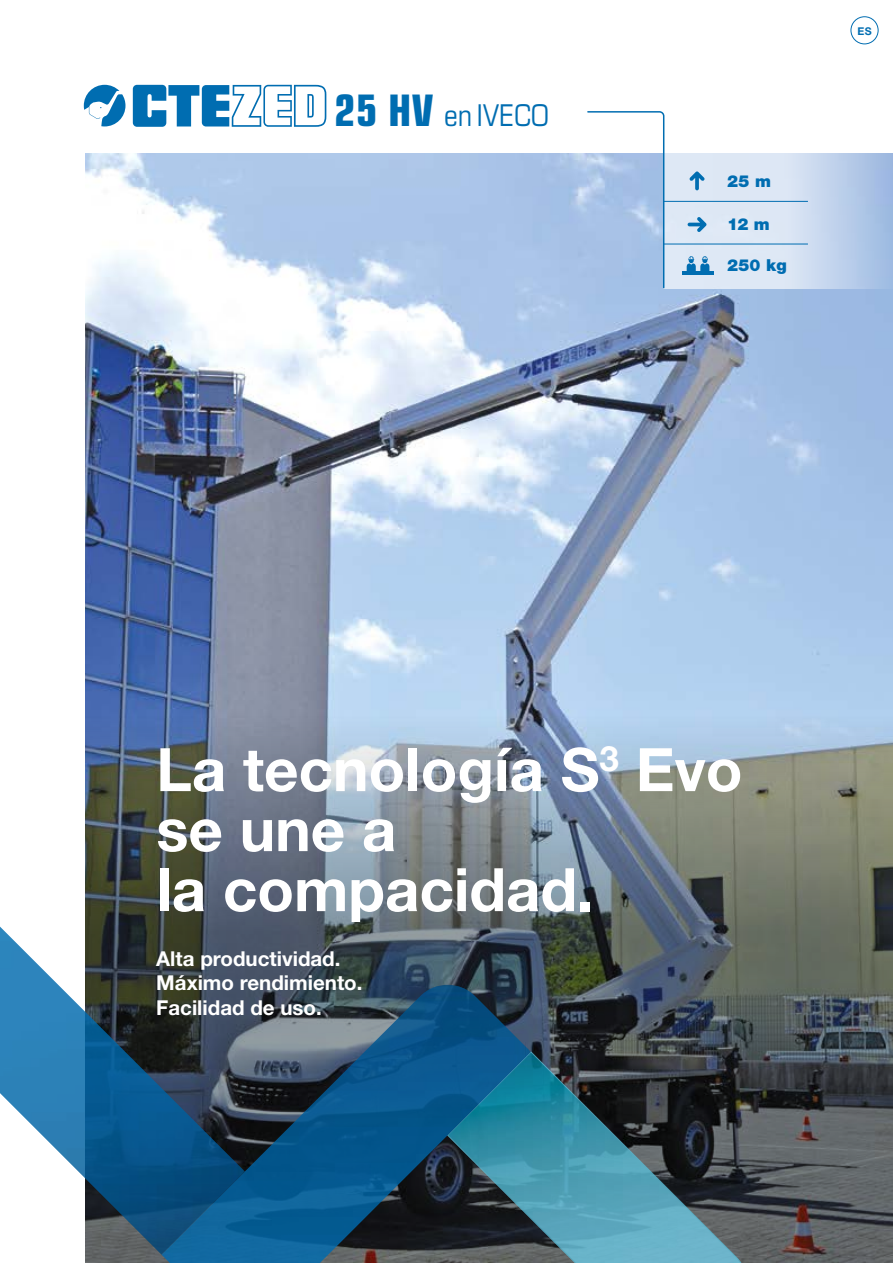
<style>
.page{position:relative;width:893px;height:1263px;background:#fff}
.page>*{position:absolute;margin:0;border:0;box-sizing:border-box;transform-origin:0 0}
.t1{font:700 60px/60px "Helvetica Neue";color:#fff}
.t2{font:condensed 30px "Eurostile LT Std";letter-spacing:-.01em;color:#006db1}
.t3{font:700 20.55px/24.6px "Helvetica Neue";color:#fff}
.t4{font:900 16.5px "Helvetica Neue";letter-spacing:.015em;color:#006db1}
.t5{font:700 10.65px "Helvetica Neue";color:#006db1}
.s1{font-weight:700;font-size:43.5px}
</style>
<div class="page">
<img style="left:85px;top:153px;width:808px;height:512px">
<svg style="left:665px;top:153px;width:228px;height:135px;background:#ccdbef"></svg>
<svg style="left:586px;top:111px;width:79px;height:178px"></svg>
<hr style="left:663px;top:201px;width:145px;height:1px;background:#006db1">
<hr style="left:663px;top:244px;width:145px;height:1px;background:#006db1">
<div style="left:850px;top:16px;width:29px;height:28px;border:1px solid #006db1;border-radius:50%"></div>
<svg style="left:689px;top:171px;width:15px;height:19px"></svg>
<svg style="left:688px;top:217px;width:18px;height:15px"></svg>
<svg style="left:687px;top:256px;width:22px;height:16px"></svg>
<hr style="left:682px;top:272px;width:31px;height:3px;background:#006db1">
<img style="left:85px;top:665px;width:808px;height:598px">
<svg style="left:531px;top:1051px;width:216px;height:212px;background:#3f6773"></svg>
<img style="left:0;top:925px;width:245px;height:330px">
<img style="left:162px;top:985px;width:369px;height:278px">
<svg style="left:84px;top:85px;width:41px;height:41px"></svg>
<svg style="left:133px;top:85px;width:193px;height:42px"></svg>
<h2 class="t2" style="left:334px;top:97px;width:217px"><span class="s1">25 HV</span> en IVECO</h2>
<p class="t4" style="left:727px;top:171px;width:45px">25 m</p>
<p class="t4" style="left:727px;top:214px;width:44px">12 m</p>
<p class="t4" style="left:727px;top:256px;width:61px">250 kg</p>
<p class="t5" style="left:857px;top:24px;width:16px">ES</p>
<h1 class="t1" style="left:156px;top:738px;width:588px">La tecnología S<sup>3</sup> Evo se une a<br>la compacidad.</h1>
<p class="t3" style="left:156px;top:946px;width:208px">Alta productividad.<br>Máximo rendimiento.<br>Facilidad de uso.</p>
</div>
